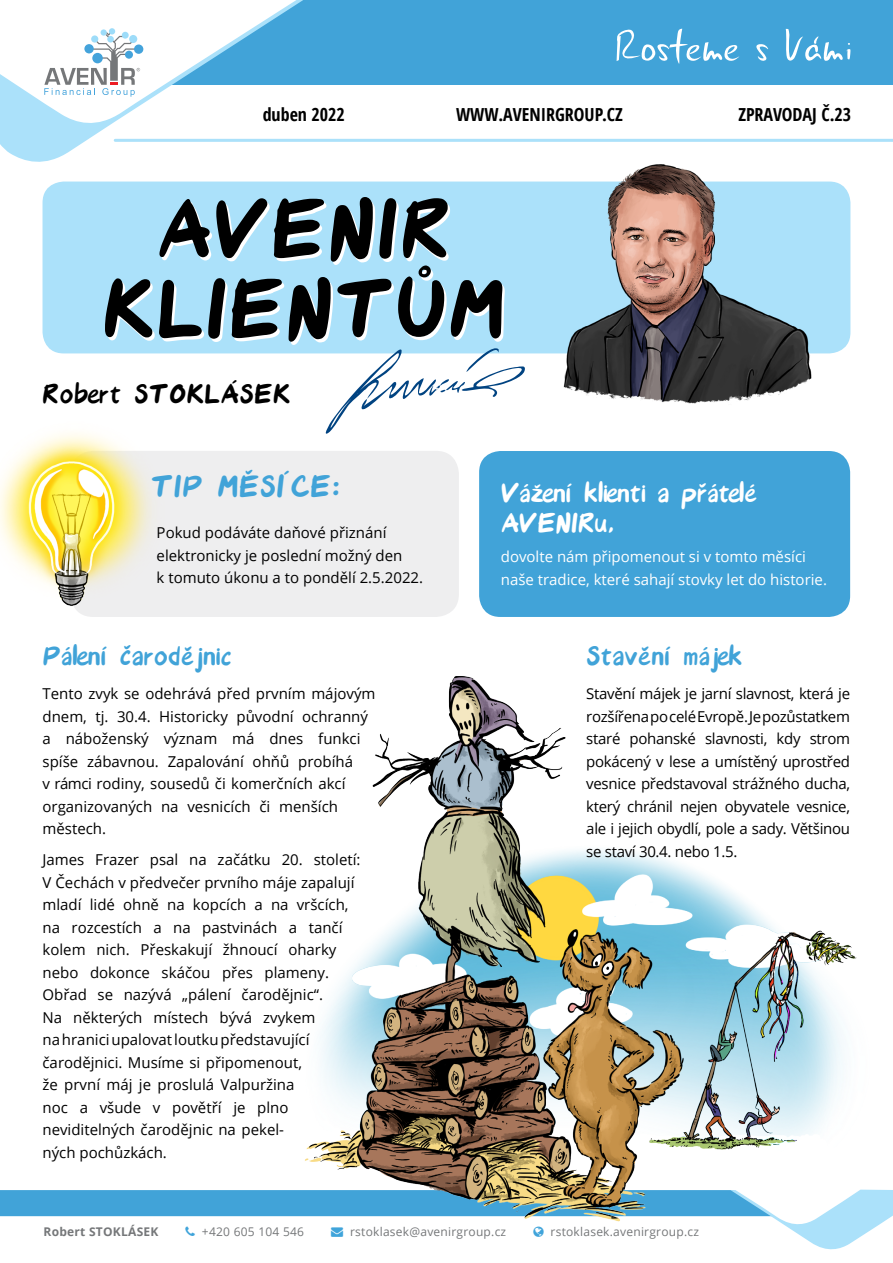
<style>
.page{position:relative;width:893px;height:1263px;background:#fff}
.page>*{position:absolute;margin:0;border:0;box-sizing:border-box;transform-origin:0 0}
.t1{font:108.6px/79.9px "Avenir Font";color:#000;text-align:center}
.t2{font:40.35px "Avenir Font";color:#41a3d8}
.t3{font:36px/30px "Avenir Font";letter-spacing:-.02em;color:#fff}
.t4{font:36px "Avenir Font";letter-spacing:-.01em;color:#41a3d8}
.t5{font:36px "Avenir Font";color:#000}
.t6{font:700 condensed 18px "Open Sans";color:#000}
.t7{font:15px/22.5px "Open Sans";color:#000}
.t8{font:15px/22.5px "Open Sans";color:#fff}
.t9{font:12px "Open Sans";letter-spacing:.02em;color:#757779}
.t10{font:700 12px "Open Sans";letter-spacing:.02em;color:#757779}
.s1{color:#40a4da}
</style>
<div class="page">
<div style="left:22px;top:0;width:871px;height:85px;background:#41a3d8"></div>
<svg style="left:0;top:0;width:328px;height:162px"></svg>
<svg style="left:617px;top:29px;width:123px;height:35px"></svg>
<svg style="left:756px;top:44px;width:13px;height:17px"></svg>
<svg style="left:786px;top:29px;width:64px;height:32px"></svg>
<svg style="left:0;top:0;width:302px;height:129px"></svg>
<hr style="left:115px;top:139px;width:778px;height:3px;background:#abe1fa">
<div style="left:43px;top:182px;width:807px;height:171px;background:#abe1fa;border-radius:21px"></div>
<div style="left:70px;top:451px;width:389px;height:166px;background:#eeeeef;border-radius:23px"></div>
<img style="left:0;top:433px;width:151px;height:183px">
<div style="left:479px;top:451px;width:371px;height:166px;background:#41a3d8;border-radius:21px"></div>
<img style="left:305px;top:676px;width:552px;height:513px">
<img style="left:559px;top:164px;width:262px;height:240px">
<svg style="left:321px;top:348px;width:207px;height:86px"></svg>
<svg style="left:0;top:1189px;width:893px;height:61px"></svg>
<p class="t6" style="left:263px;top:101px;width:84px">duben 2022</p>
<p class="t6" style="left:456px;top:101px;width:168px">WWW.AVENIRGROUP.CZ</p>
<p class="t6" style="left:738px;top:101px;width:114px">ZPRAVODAJ Č.23</p>
<h1 class="t1" style="left:102px;top:192px;width:405px">AVENIR<br>KLIENTŮM</h1>
<h3 class="t5" style="left:42px;top:379px;width:250px">Robert STOKLÁSEK</h3>
<h2 class="t2" style="left:151px;top:469px;width:192px">TIP MĚSÍCE:</h2>
<h3 class="t3" style="left:501px;top:478px;width:258px">Vážení klienti a přátelé<br>AVENIRu,</h3>
<p class="t8" style="left:501px;top:545px;width:328px">dovolte nám připomenout si v tomto měsíci naše tradice, které sahají stovky let do historie.</p>
<p class="t7" style="left:157px;top:521px;width:268px">Pokud podáváte daňové přiznání elektronicky je poslední možný den<br>k tomuto úkonu a to pondělí 2.5.2022.</p>
<h3 class="t4" style="left:43px;top:641px;width:191px">Pálení čarodějnic</h3>
<p class="t7" style="left:43px;top:682px;width:335px">Tento zvyk se odehrává před prvním májovým dnem, tj. 30.4. Historicky původní ochranný a náboženský význam má dnes funkci spíše zábavnou. Zapalování ohňů probíhá<br>v rámci rodiny, sousedů či komerčních akcí organizovaných na vesnicích či menších městech.</p>
<p class="t7" style="left:43px;top:848px;width:320px">James Frazer psal na začátku 20. století:<br>V Čechách v předvečer prvního máje zapalují mladí lidé ohně na kopcích a na vršcích, na rozcestích a na pastvinách a tančí kolem nich. Přeskakují žhnoucí oharky nebo dokonce skáčou přes plameny.<br>Obřad se nazývá „pálení čarodějnic“.<br>Na některých místech bývá zvykem<br>na hranici upalovat loutku představující čarodějnici. Musíme si připomenout,<br>že první máj je proslulá Valpuržina<br>noc a všude v povětří je plno neviditelných čarodějnic na pekel-<br>ných pochůzkách.</p>
<h3 class="t4" style="left:586px;top:641px;width:158px">Stavění májek</h3>
<p class="t7" style="left:586px;top:682px;width:265px;text-align:justify">Stavění májek je jarní slavnost, která je rozšířena po celé Evropě. Je pozůstatkem staré pohanské slavnosti, kdy strom pokácený v lese a umístěný uprostřed vesnice představoval strážného ducha, který chránil nejen obyvatele vesnice, ale i jejich obydlí, pole a sady. Většinou se staví 30.4. nebo 1.5.</p>
<p class="t10" style="left:44px;top:1223px;width:116px">Robert STOKLÁSEK</p>
<p class="t9" style="left:202px;top:1223px;width:104px">+420 605 104 546</p>
<p class="t9" style="left:331px;top:1223px;width:176px"><span class="s1">→</span> rstoklasek@avenirgroup.cz</p>
<p class="t9" style="left:551px;top:1223px;width:150px">rstoklasek.avenirgroup.cz</p>
</div>
